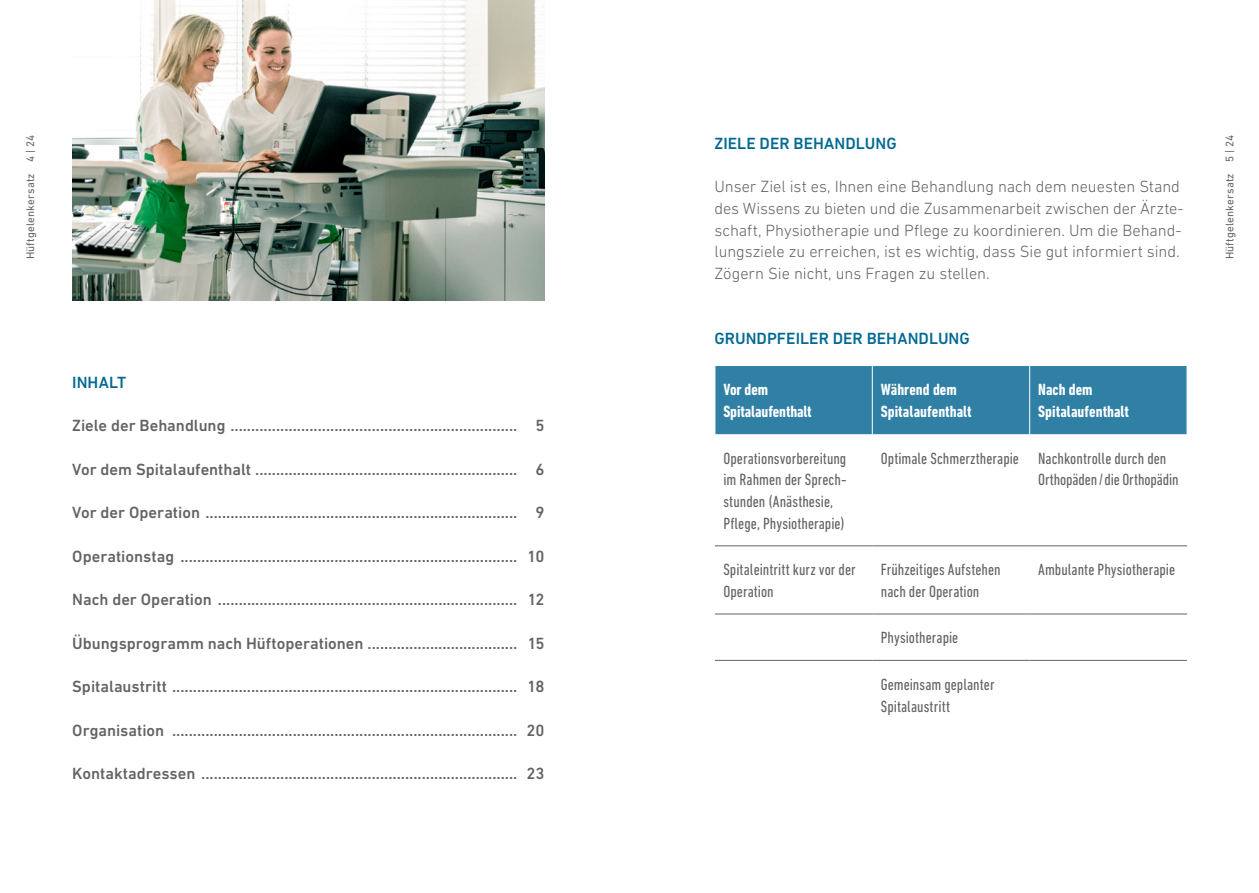
<style>
.page{position:relative;width:1259px;height:893px;background:#fff}
.page>*{position:absolute;margin:0;border:0;box-sizing:border-box;transform-origin:0 0}
.NEXT_Inhaltsverzeich{font:500 16.5px "DIN Next LT Pro";color:#646363}
.Tabelle_Grundtext{font:condensed 16.5px/21.8px "DIN Next LT Pro";letter-spacing:.005em;color:#646363}
.NEXT_Grundtext_11{font:300 16.5px/21.8px "DIN Next LT Pro";letter-spacing:-.005em;color:#646363}
.Tabelle_Titel{font:700 condensed 16.5px/21.8px "DIN Next LT Pro";color:#fff}
.NEXT_Titel_Inhalt_11{font:500 16.5px "DIN Next LT Pro";letter-spacing:.005em;color:#006991}
.t1{font:11.25px "DIN Next LT Pro";letter-spacing:.015em;color:#646363}
</style>
<div class="page">
<img style="left:72px;top:0;width:472px;height:301px">
<div style="left:715px;top:366px;width:471px;height:68px;background:#3080a5"></div>
<hr style="left:872px;top:366px;width:1px;height:68px;background:#fff">
<hr style="left:1029px;top:366px;width:1px;height:68px;background:#fff">
<hr style="left:715px;top:545px;width:157px;height:1px;background:#646363">
<hr style="left:872px;top:545px;width:157px;height:1px;background:#646363">
<hr style="left:1029px;top:545px;width:158px;height:1px;background:#646363">
<hr style="left:715px;top:614px;width:157px;height:1px;background:#646363">
<hr style="left:872px;top:614px;width:157px;height:1px;background:#646363">
<hr style="left:1029px;top:614px;width:158px;height:1px;background:#646363">
<hr style="left:715px;top:660px;width:157px;height:1px;background:#646363">
<hr style="left:872px;top:660px;width:157px;height:1px;background:#646363">
<hr style="left:1029px;top:660px;width:158px;height:1px;background:#646363">
<p class="t1" style="left:24px;top:259px;width:126px;rotate:-90deg">Hüftgelenkersatz 4 | 24</p>
<p class="NEXT_Titel_Inhalt_11" style="left:714px;top:133px;width:184px">ZIELE DER BEHANDLUNG</p>
<p class="NEXT_Grundtext_11" style="left:714px;top:175px;width:471px">Unser Ziel ist es, Ihnen eine Behandlung nach dem neuesten Stand des Wissens zu bieten und die Zusammenarbeit zwischen der Ärzte&shy;schaft, Physiotherapie und Pflege zu koordinieren. Um die Behand&shy;lungsziele zu erreichen, ist es wichtig, dass Sie gut informiert sind.<br>Zögern Sie nicht, uns Fragen zu stellen.</p>
<p class="NEXT_Titel_Inhalt_11" style="left:72px;top:373px;width:55px">INHALT</p>
<p class="NEXT_Inhaltsverzeich" style="left:72px;top:416px;width:473px">Ziele der Behandlung ..................................................................... 5</p>
<p class="NEXT_Inhaltsverzeich" style="left:72px;top:460px;width:473px">Vor dem Spitalaufenthalt ............................................................... 6</p>
<p class="NEXT_Inhaltsverzeich" style="left:72px;top:503px;width:473px">Vor der Operation ........................................................................... 9</p>
<p class="NEXT_Inhaltsverzeich" style="left:72px;top:547px;width:473px">Operationstag ................................................................................. 10</p>
<p class="NEXT_Inhaltsverzeich" style="left:72px;top:590px;width:473px">Nach der Operation ........................................................................ 12</p>
<p class="NEXT_Inhaltsverzeich" style="left:72px;top:634px;width:473px">Übungsprogramm nach Hüftoperationen .................................... 15</p>
<p class="NEXT_Inhaltsverzeich" style="left:72px;top:677px;width:473px">Spitalaustritt ................................................................................... 18</p>
<p class="NEXT_Inhaltsverzeich" style="left:72px;top:721px;width:473px">Organisation ................................................................................... 20</p>
<p class="NEXT_Inhaltsverzeich" style="left:72px;top:764px;width:473px">Kontaktadressen ............................................................................ 23</p>
<p class="NEXT_Titel_Inhalt_11" style="left:714px;top:329px;width:257px">GRUNDPFEILER DER BEHANDLUNG</p>
<p class="Tabelle_Titel" style="left:723px;top:379px;width:90px">Vor dem<br>Spitalaufenthalt</p>
<p class="Tabelle_Titel" style="left:881px;top:379px;width:92px">Während dem<br>Spitalaufenthalt</p>
<p class="Tabelle_Titel" style="left:1038px;top:379px;width:92px">Nach dem<br>Spitalaufenthalt</p>
<p class="Tabelle_Grundtext" style="left:723px;top:447px;width:125px">Operationsvorbereitung im Rahmen der Sprech&shy;stunden (Anästhesie,<br>Pflege, Physiotherapie)</p>
<p class="Tabelle_Grundtext" style="left:881px;top:447px;width:140px">Optimale Schmerztherapie</p>
<p class="Tabelle_Grundtext" style="left:1038px;top:447px;width:142px">Nachkontrolle durch den<br>Orthopäden/die Orthopädin</p>
<p class="Tabelle_Grundtext" style="left:723px;top:559px;width:134px">Spitaleintritt kurz vor der<br>Operation</p>
<p class="Tabelle_Grundtext" style="left:881px;top:559px;width:121px">Frühzeitiges Aufstehen nach der Operation</p>
<p class="Tabelle_Grundtext" style="left:1038px;top:559px;width:138px">Ambulante Physiotherapie</p>
<p class="Tabelle_Grundtext" style="left:881px;top:627px;width:79px">Physiotherapie</p>
<p class="Tabelle_Grundtext" style="left:881px;top:673px;width:115px">Gemeinsam geplanter<br>Spitalaustritt</p>
<p class="t1" style="left:1223px;top:259px;width:126px;rotate:-90deg">Hüftgelenkersatz 5 | 24</p>
</div>
